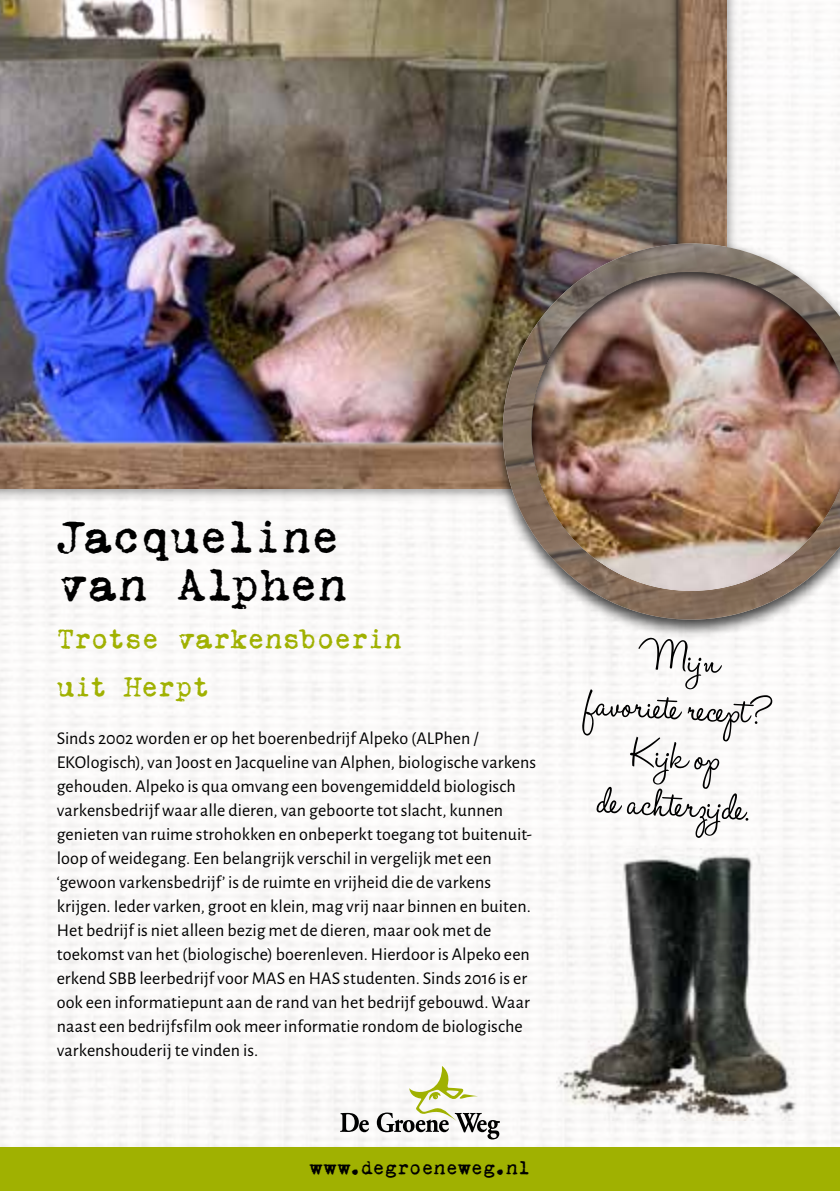
<style>
.page{position:relative;width:840px;height:1191px;background:#fff}
.page>*{position:absolute;margin:0;border:0;box-sizing:border-box;transform-origin:0 0}
.t1{font:49.2px/48.4px "Halo Handletter";color:#000;text-align:center}
.t2{font:48px/48px "VT Portable Remington";letter-spacing:-.005em;color:#000}
.t3{font:29px/48px "VT Portable Remington";letter-spacing:-.01em;color:#a0b101}
.t4{font:20px "VT Portable Remington";letter-spacing:.015em;color:#000}
.t5{font:18px/24px "Alegreya Sans";letter-spacing:.005em;color:#000}
</style>
<div class="page">
<img style="left:0;top:2px;width:839px;height:1145px">
<div style="left:0;top:1147px;width:839px;height:44px;background:#a0b101"></div>
<div style="left:0;top:0;width:738px;height:501px;background:#000;opacity:.35"></div>
<img style="left:0;top:0;width:726px;height:488px">
<div style="left:490px;top:237px;width:349px;height:400px;background:#000;opacity:.75"></div>
<img style="left:502px;top:243px;width:337px;height:376px">
<div style="left:528px;top:268px;width:311px;height:324px;background:#000;opacity:.75"></div>
<img style="left:556px;top:848px;width:243px;height:272px">
<svg style="left:340px;top:1113px;width:29px;height:19px"></svg>
<svg style="left:376px;top:1065px;width:123px;height:74px"></svg>
<h2 class="t2" style="left:57px;top:514px;width:291px">Jacqueline van Alphen</h2>
<h3 class="t3" style="left:57px;top:616px;width:346px">Trotse varkensboerin uit Herpt</h3>
<p class="t5" style="left:57px;top:725px;width:480px">Sinds 2002 worden er op het boerenbedrijf Alpeko (ALPhen / EKOlogisch), van Joost en Jacqueline van Alphen, biologische varkens gehouden. Alpeko is qua omvang een bovengemiddeld biologisch varkensbedrijf waar alle dieren, van geboorte tot slacht, kunnen genieten van ruime strohokken en onbeperkt toegang tot buitenuit&shy;loop of weidegang. Een belangrijk verschil in vergelijk met een ‘gewoon varkensbedrijf’ is de ruimte en vrijheid die de varkens krijgen. Ieder varken, groot en klein, mag vrij naar binnen en buiten.<br>Het bedrijf is niet alleen bezig met de dieren, maar ook met de toekomst van het (biologische) boerenleven. Hierdoor is Alpeko een erkend SBB leerbedrijf voor MAS en HAS studenten. Sinds 2016 is er ook een informatiepunt aan de rand van het bedrijf gebouwd. Waar naast een bedrijfsfilm ook meer informatie rondom de biologische varkenshouderij te vinden is.</p>
<p class="t4" style="left:309px;top:1156px;width:222px">www.degroeneweg.nl</p>
<h1 class="t1" style="left:588px;top:634px;width:189px;rotate:3deg">Mijn<br>favoriete recept?<br>Kijk op<br>de achterzijde.</h1>
</div>
